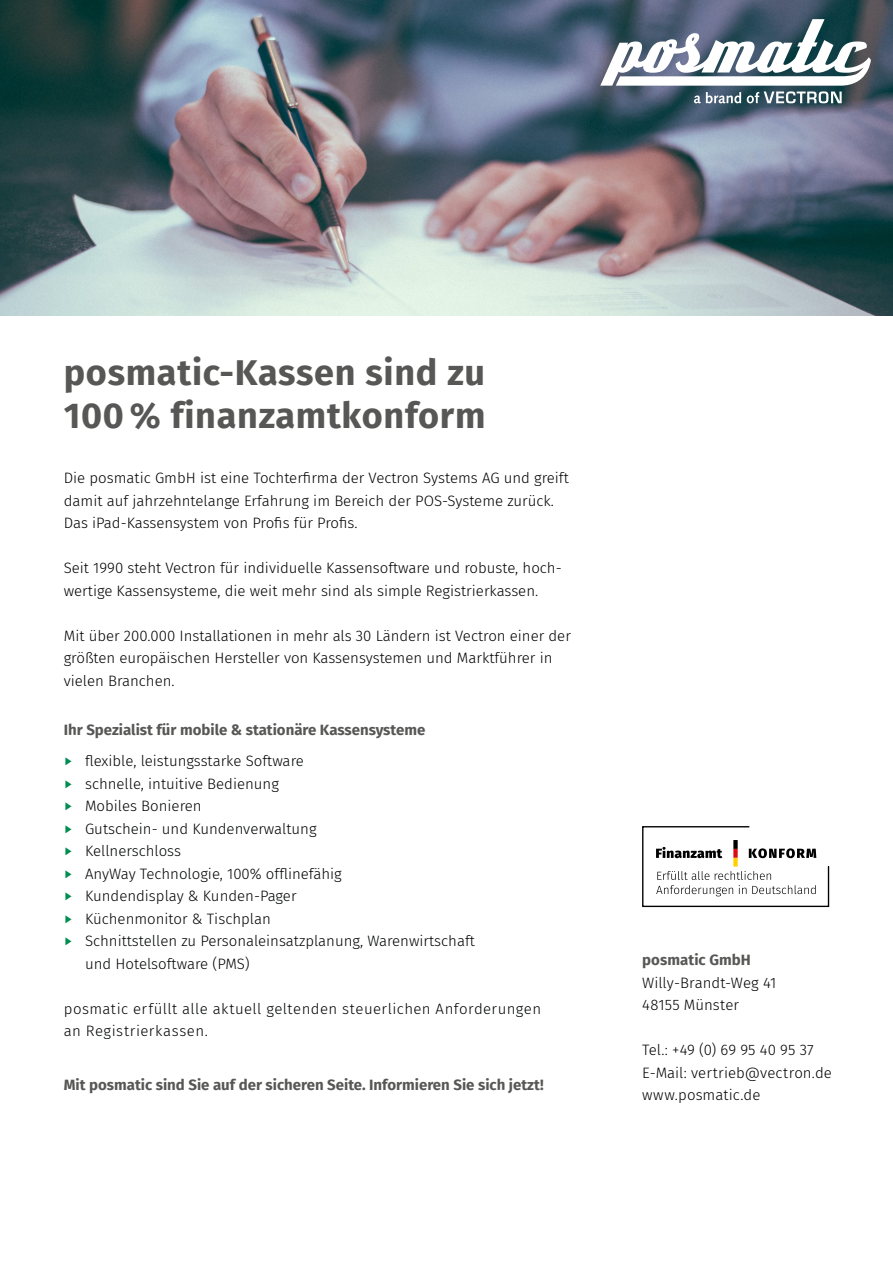
<style>
.page{position:relative;width:893px;height:1263px;background:#fff}
.page>*{position:absolute;margin:0;border:0;box-sizing:border-box;transform-origin:0 0}
.t1{font:700 36px/43.2px "Fira Sans";letter-spacing:.02em;color:#575756}
.t2{font:300 15px/22.5px "Fira Sans";color:#000}
.t3{font:300 15px/22.5px "Fira Sans";color:#010202}
.t4{font:700 15px "Fira Sans";color:#575756}
.t5{font:300 15px "Fira Sans";letter-spacing:.025em;color:#010202}
.t6{font:300 15px "Fira Sans";letter-spacing:.04em;color:#010202}
.s1{font-family:"Vectron Logofont 2018";font-weight:400;font-size:18px;color:#008d51}
.s2{font-weight:700;color:#575756}
</style>
<div class="page">
<img style="left:0;top:0;width:893px;height:316px">
<svg style="left:642px;top:826px;width:188px;height:82px"></svg>
<svg style="left:600px;top:19px;width:271px;height:84px"></svg>
<p class="t1" style="left:64px;top:349px;width:423px">posmatic-Kassen sind zu<br>100 % finanzamtkonform</p>
<p class="t2" style="left:64px;top:467px;width:507px">Die posmatic GmbH ist eine Tochterfirma der Vectron Systems AG und greift damit auf jahrzehntelange Erfahrung im Bereich der POS-Systeme zurück.</p>
<p class="t2" style="left:64px;top:512px;width:295px">Das iPad-Kassensystem von Profis für Profis.</p>
<p class="t2" style="left:64px;top:557px;width:499px">Seit 1990 steht Vectron für individuelle Kassensoftware und robuste, hoch&shy;wertige Kassensysteme, die weit mehr sind als simple Registrierkassen.</p>
<p class="t2" style="left:64px;top:624px;width:509px">Mit über 200.000 Installationen in mehr als 30 Ländern ist Vectron einer der größten europäischen Hersteller von Kassensystemen und Marktführer in vielen Branchen.</p>
<p class="t4" style="left:64px;top:717px;width:363px">Ihr Spezialist für mobile &amp; stationäre Kassensysteme</p>
<p class="t3" style="left:64px;top:750px;width:242px"><span class="s1">a</span> flexible, leistungsstarke Software</p>
<p class="t3" style="left:64px;top:772px;width:217px"><span class="s1">a</span> schnelle, intuitive Bedienung</p>
<p class="t3" style="left:64px;top:795px;width:139px"><span class="s1">a</span> Mobiles Bonieren</p>
<p class="t3" style="left:64px;top:817px;width:254px"><span class="s1">a</span> Gutschein- und Kundenverwaltung</p>
<p class="t3" style="left:64px;top:840px;width:119px"><span class="s1">a</span> Kellnerschloss</p>
<p class="t3" style="left:64px;top:862px;width:280px"><span class="s1">a</span> AnyWay Technologie, 100% offlinefähig</p>
<p class="t3" style="left:64px;top:885px;width:234px"><span class="s1">a</span> Kundendisplay &amp; Kunden-Pager</p>
<p class="t3" style="left:64px;top:907px;width:209px"><span class="s1">a</span> Küchenmonitor &amp; Tischplan</p>
<p class="t3" style="left:85px;top:930px;width:391px;text-indent:-21px"><span class="s1">a</span> Schnittstellen zu Personaleinsatzplanung, Warenwirtschaft und Hotelsoftware (PMS)</p>
<p class="t5" style="left:64px;top:998px;width:479px">posmatic erfüllt alle aktuell geltenden steuerlichen Anforderungen</p>
<p class="t6" style="left:64px;top:1020px;width:145px">an Registrierkassen.</p>
<p class="t4" style="left:64px;top:1072px;width:481px">Mit posmatic sind Sie auf der sicheren Seite. Informieren Sie sich jetzt!</p>
<p class="t2" style="left:642px;top:949px;width:136px"><span class="s2">posmatic GmbH<br></span>Willy-Brandt-Weg 41</p>
<p class="t2" style="left:642px;top:994px;width:99px">48155 Münster</p>
<p class="t2" style="left:642px;top:1039px;width:173px">Tel.: +49 (0) 69 95 40 95 37</p>
<p class="t2" style="left:642px;top:1061px;width:191px">E-Mail: vertrieb@vectron.de</p>
<p class="t2" style="left:642px;top:1084px;width:120px">www.posmatic.de</p>
</div>
